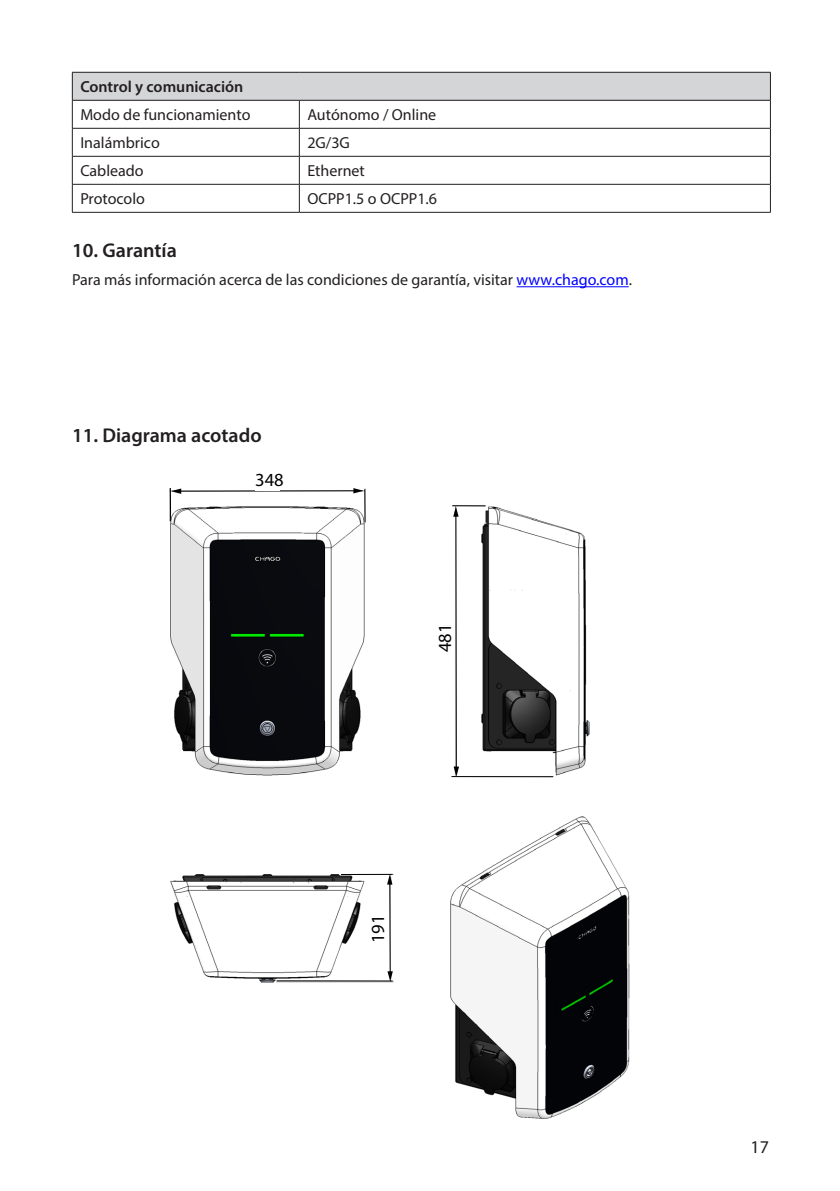
<style>
.page{position:relative;width:840px;height:1191px;background:#fff}
.page>*{position:absolute;margin:0;border:0;box-sizing:border-box;transform-origin:0 0}
.Heading_2{font:600 20px "Myriad Pro";color:#231f20}
.t1{font:18.6px "Myriad Pro";color:#000}
.t2{font:18px "Myriad Pro";color:#231f20}
.Body_text{font:16px "Myriad Pro";color:#231f20}
.Body_text-2{font:600 16px "Myriad Pro";color:#231f20}
.s1{color:#00f}
</style>
<div class="page">
<div style="left:72px;top:72px;width:698px;height:28px;background:#d4d5d7"></div>
<hr style="left:72px;top:72px;width:227px;height:1px;background:#231f20">
<hr style="left:299px;top:72px;width:471px;height:1px;background:#231f20">
<hr style="left:72px;top:100px;width:227px;height:1px;background:#231f20">
<hr style="left:299px;top:100px;width:471px;height:1px;background:#231f20">
<hr style="left:72px;top:128px;width:227px;height:1px;background:#231f20">
<hr style="left:299px;top:128px;width:471px;height:1px;background:#231f20">
<hr style="left:72px;top:156px;width:227px;height:1px;background:#231f20">
<hr style="left:299px;top:156px;width:471px;height:1px;background:#231f20">
<hr style="left:72px;top:184px;width:227px;height:1px;background:#231f20">
<svg style="left:72px;top:73px;width:1px;height:139px"></svg>
<hr style="left:299px;top:184px;width:471px;height:1px;background:#231f20">
<svg style="left:299px;top:101px;width:1px;height:111px"></svg>
<svg style="left:769px;top:73px;width:1px;height:139px"></svg>
<hr style="left:72px;top:212px;width:227px;height:1px;background:#231f20">
<hr style="left:299px;top:212px;width:471px;height:1px;background:#231f20">
<hr style="left:516px;top:286px;width:112px;height:1px;background:#00f">
<img style="left:169px;top:488px;width:461px;height:631px">
<hr style="left:170px;top:488px;width:1px;height:33px;background:#000">
<hr style="left:364px;top:489px;width:1px;height:33px;background:#000">
<hr style="left:341px;top:874px;width:51px;height:1px;background:#000">
<hr style="left:276px;top:980px;width:116px;height:1px;background:#000">
<hr style="left:452px;top:505px;width:33px;height:1px;background:#000">
<hr style="left:451px;top:776px;width:101px;height:1px;background:#000">
<hr style="left:179px;top:490px;width:176px;height:1px;background:#000">
<svg style="left:171px;top:488px;width:10px;height:6px"></svg>
<svg style="left:353px;top:488px;width:10px;height:5px"></svg>
<hr style="left:455px;top:515px;width:1px;height:253px;background:#000">
<svg style="left:453px;top:766px;width:6px;height:10px"></svg>
<svg style="left:453px;top:506px;width:5px;height:11px"></svg>
<hr style="left:389px;top:882px;width:1px;height:91px;background:#000">
<svg style="left:387px;top:971px;width:5px;height:10px"></svg>
<svg style="left:387px;top:874px;width:5px;height:10px"></svg>
<div style="left:438px;top:626px;width:16px;height:24px;background:#fff"></div>
<div style="left:372px;top:915px;width:16px;height:25px;background:#fff"></div>
<div style="left:255px;top:475px;width:24px;height:15px;background:#fff"></div>
<p class="Body_text-2" style="left:80px;top:77px;width:164px">Control y comunicación</p>
<p class="Body_text" style="left:80px;top:105px;width:171px">Modo de funcionamiento</p>
<p class="Body_text" style="left:307px;top:105px;width:130px">Autónomo / Online</p>
<p class="Body_text" style="left:80px;top:133px;width:81px">Inalámbrico</p>
<p class="Body_text" style="left:307px;top:133px;width:44px">2G/3G</p>
<p class="Body_text" style="left:80px;top:161px;width:65px">Cableado</p>
<p class="Body_text" style="left:307px;top:161px;width:59px">Ethernet</p>
<p class="Body_text" style="left:80px;top:189px;width:66px">Protocolo</p>
<p class="Body_text" style="left:307px;top:189px;width:131px">OCPP1.5 o OCPP1.6</p>
<p class="Heading_2" style="left:72px;top:238px;width:106px">10. Garantía</p>
<p class="Body_text" style="left:72px;top:270px;width:561px">Para más información acerca de las condiciones de garantía, visitar <span class="s1">www.chago.com</span>.</p>
<p class="Heading_2" style="left:72px;top:422px;width:191px">11. Diagrama acotado</p>
<p class="t1" style="left:255px;top:468px;width:30px">348</p>
<p class="t1" style="left:433px;top:652px;width:30px;rotate:-90deg">481</p>
<p class="t1" style="left:366px;top:943px;width:30px;rotate:-90deg">191</p>
<p class="t2" style="left:750px;top:1135px;width:20px">17</p>
</div>
